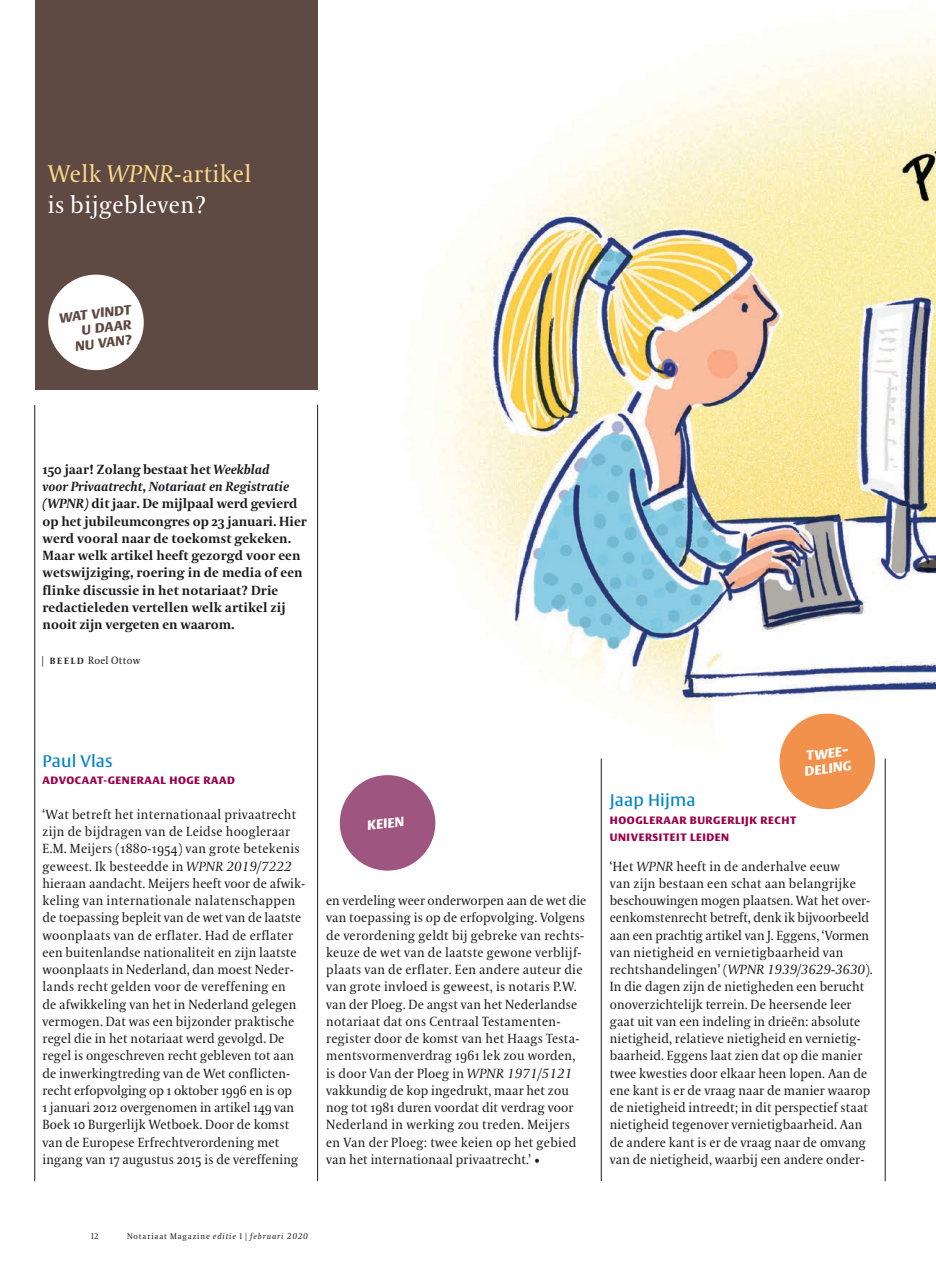
<style>
.page{position:relative;width:936px;height:1263px;background:#fff}
.page>*{position:absolute;margin:0;border:0;box-sizing:border-box;transform-origin:0 0}
.t1{font:24px/30.8px "VPRO Coranto";letter-spacing:.02em;color:#fff}
.t2{font:16.5px "VPRO Vesta";letter-spacing:.01em;color:#0083cc}
.t3{font:13.2px/17.2px "VPRO Coranto";letter-spacing:.01em;color:#1b1c20}
.t4{font:700 13.2px/17.2px "VPRO Coranto";letter-spacing:.01em;color:#1b1c20}
.t5{font:italic 700 13.2px/15px "VPRO Vesta";color:#5f4943;text-align:right}
.t6{font:italic 700 13.2px/15px "VPRO Vesta";color:#fff}
.t7{font:700 10.5px/17.2px "VPRO Vesta";letter-spacing:.055em;color:#9a004c}
.t8{font:10.5px "VPRO Coranto";letter-spacing:.03em;color:#1b1c20}
.t9{font:italic 8.25px "VPRO Coranto";letter-spacing:.1em;color:#1b1c20}
.t10{font:8.25px "VPRO Coranto Cn";color:#1b1c20}
.s1{color:#fcd98b}
.s2{font-style:italic;color:#fcd98b}
.s3{font-size:13.5px}
.s4{font-style:italic}
.s5{font-weight:700;font-size:9px}
.s6{font-style:normal}
.s7{font-family:"VPRO Coranto Cn";font-style:normal}
</style>
<div class="page">
<img style="left:399px;top:30px;width:536px;height:764px">
<hr style="left:34px;top:405px;width:1px;height:776px;background:#1b1c20">
<hr style="left:317px;top:405px;width:1px;height:776px;background:#1b1c20">
<div style="left:35px;top:0;width:283px;height:389px;background:#5f4943"></div>
<div style="left:48px;top:275px;width:96px;height:95px;background:#fff;border-radius:50%"></div>
<div style="left:779px;top:714px;width:96px;height:95px;background:#f1914c;border-radius:50%"></div>
<hr style="left:601px;top:758px;width:1px;height:423px;background:#1b1c20">
<hr style="left:884px;top:758px;width:1px;height:423px;background:#1b1c20">
<div style="left:340px;top:775px;width:95px;height:96px;background:#9e557f;border-radius:50%"></div>
<h1 class="t1" style="left:48px;top:159px;width:205px"><span class="s1">Welk</span> <span class="s2">WPNR</span><span class="s1">-artikel </span>is bijgebleven?</h1>
<p class="t5" style="left:58px;top:311px;width:74px;rotate:-7deg">wat vindt u daar nu van<span class="s3">?</span></p>
<p class="t4" style="left:43px;top:460px;width:266px">150 jaar! Zolang bestaat het <span class="s4">Weekblad<br>voor Privaatrecht, Notariaat en Registratie (WPNR)</span> dit jaar. De mijlpaal werd gevierd op het jubileumcongres op 23 januari. Hier werd vooral naar de toekomst gekeken.<br>Maar welk artikel heeft gezorgd voor een wetswijziging, roering in de media of een flinke discussie in het notariaat? Drie redactieleden vertellen welk artikel zij nooit zijn vergeten en waarom.</p>
<p class="t8" style="left:42px;top:654px;width:100px">| <span class="s5">B E E L D</span> Roel Ottow</p>
<p class="t2" style="left:43px;top:754px;width:72px">Paul Vlas</p>
<p class="t7" style="left:43px;top:773px;width:194px">ADVOCAAT-GENERAAL HOGE RAAD</p>
<p class="t3" style="left:43px;top:806px;width:264px">‘Wat betreft het internationaal privaatrecht zijn de bijdragen van de Leidse hoogleraar E.M. Meijers (1880-1954) van grote betekenis geweest. Ik besteedde in <span class="s4">WPNR 2019/7222 </span>hieraan aandacht. Meijers heeft voor de afwik&shy;keling van internationale nalatenschappen de toepassing bepleit van de wet van de laatste woonplaats van de erflater. Had de erflater een buitenlandse nationaliteit en zijn laatste woonplaats in Nederland, dan moest Neder&shy;lands recht gelden voor de vereffening en<br>de afwikkeling van het in Nederland gelegen vermogen. Dat was een bijzonder praktische regel die in het notariaat werd gevolgd. De regel is ongeschreven recht gebleven tot aan de inwerkingtreding van de Wet conflicten&shy;recht erfopvolging op 1 oktober 1996 en is op<br>1 januari 2012 overgenomen in artikel 149 van Boek 10 Burgerlijk Wetboek. Door de komst van de Europese Erfrechtverordening met ingang van 17 augustus 2015 is de vereffening</p>
<p class="t6" style="left:366px;top:819px;width:39px;rotate:-7deg">keien</p>
<p class="t3" style="left:326px;top:892px;width:261px">en verdeling weer onderworpen aan de wet die van toepassing is op de erfopvolging. Volgens de verordening geldt bij gebreke van rechts&shy;keuze de wet van de laatste gewone verblijf&shy;plaats van de erflater. Een andere auteur die van grote invloed is geweest, is notaris P.W. van der Ploeg. De angst van het Nederlandse notariaat dat ons Centraal Testamenten&shy;register door de komst van het Haags Testa&shy;mentsvormenverdrag 1961 lek zou worden, is door Van der Ploeg in <span class="s4">WPNR 1971/5121 </span>vakkundig de kop ingedrukt, maar het zou nog tot 1981 duren voordat dit verdrag voor Nederland in werking zou treden. Meijers en Van der Ploeg: twee keien op het gebied van het internationaal privaatrecht.’ •</p>
<p class="t2" style="left:609px;top:793px;width:87px">Jaap Hijma</p>
<p class="t7" style="left:609px;top:812px;width:188px">HOOGLERAAR BURGERLIJK RECHT<br>UNIVERSITEIT LEIDEN</p>
<p class="t6" style="left:802px;top:750px;width:49px;rotate:-7deg">twee&shy;deling</p>
<p class="t3" style="left:609px;top:857px;width:264px">‘Het <span class="s4">WPNR</span> heeft in de anderhalve eeuw<br>van zijn bestaan een schat aan belangrijke beschouwingen mogen plaatsen. Wat het over&shy;eenkomstenrecht betreft, denk ik bijvoorbeeld aan een prachtig artikel van J. Eggens, ‘Vormen van nietigheid en vernietigbaarheid van rechtshandelingen’ (<span class="s4">WPNR 1939/3629-3630</span>).<br>In die dagen zijn de nietigheden een berucht onoverzichtelijk terrein. De heersende leer gaat uit van een indeling in drieën: absolute nietigheid, relatieve nietigheid en vernietig&shy;baarheid. Eggens laat zien dat op die manier twee kwesties door elkaar heen lopen. Aan de ene kant is er de vraag naar de manier waarop de nietigheid intreedt; in dit perspectief staat nietigheid tegenover vernietigbaarheid. Aan de andere kant is er de vraag naar de omvang van de nietigheid, waarbij een andere onder-</p>
<p class="t10" style="left:91px;top:1231px;width:9px">12</p>
<p class="t9" style="left:127px;top:1231px;width:182px"><span class="s6">Notariaat Magazine</span> editie <span class="s7">1 |</span> februari 2020</p>
</div>
